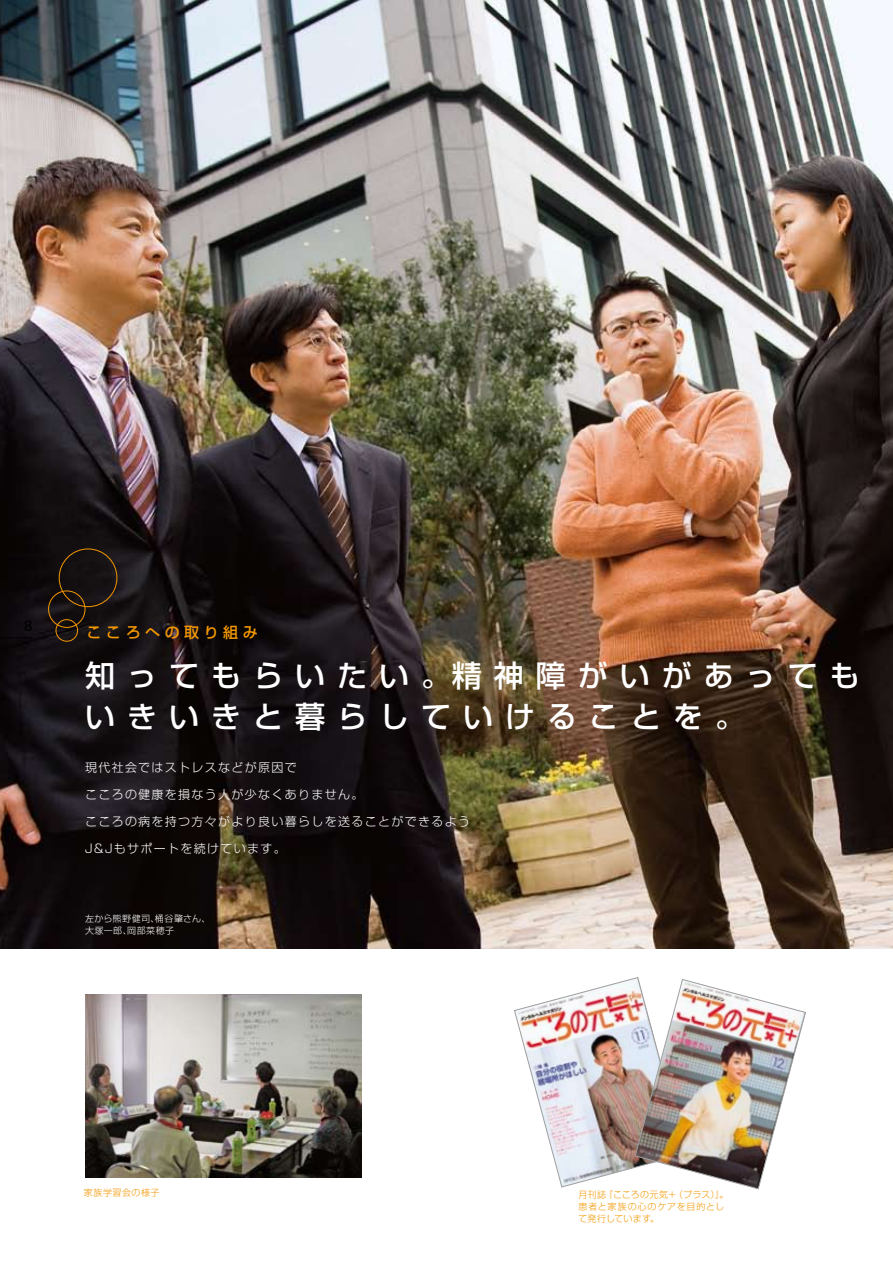
<style>
.page{position:relative;width:893px;height:1263px;background:#fff}
.page>*{position:absolute;margin:0;border:0;box-sizing:border-box;transform-origin:0 0}
.t1{font:500 30px/40.5px "Shin Go Pro";letter-spacing:.4em;color:#fff}
.t2{font:500 15px "Shin Go Pro";letter-spacing:.3em;color:#f39700}
.t3{font:15px "Frutiger";color:#000}
.t4{font:300 12px "Shin Go Pro";letter-spacing:.11em;color:#fff}
.t5{font:300 9px/12px "Shin Go Pro";letter-spacing:.055em;color:#f39700}
.t6{font:300 9px/12px "Shin Go Pro";letter-spacing:.05em;color:#fff}
</style>
<div class="page">
<img style="left:0;top:0;width:893px;height:948px">
<img style="left:85px;top:995px;width:276px;height:182px">
<img style="left:514px;top:977px;width:292px;height:213px">
<div style="left:59px;top:549px;width:58px;height:58px;border:1px solid #f39700;border-radius:50%"></div>
<div style="left:48px;top:590px;width:37px;height:38px;border:1px solid #f39700;border-radius:50%"></div>
<div style="left:56px;top:619px;width:22px;height:23px;border:1px solid #f39700;border-radius:50%"></div>
<hr style="left:0;top:637px;width:33px;height:1px;background:#000">
<p class="t3" style="left:24px;top:617px;width:10px">8</p>
<p class="t2" style="left:87px;top:620px;width:173px">こころへの取り組み</p>
<p class="t1" style="left:85px;top:652px;width:776px">知ってもらいたい。精神障がいがあってもいきいきと暮らしていけることを。</p>
<p class="t4" style="left:85px;top:758px;width:213px">現代社会ではストレスなどが原因で</p>
<p class="t4" style="left:85px;top:785px;width:280px">こころの健康を損なう人が少なくありません。</p>
<p class="t4" style="left:85px;top:812px;width:386px">こころの病を持つ方々がより良い暮らしを送ることができるよう</p>
<p class="t4" style="left:85px;top:839px;width:202px">J&amp;Jもサポートを続けています。</p>
<p class="t6" style="left:85px;top:912px;width:127px">左から熊野健司、桶谷肇さん、大塚一郎、岡部菜穂子</p>
<p class="t5" style="left:84px;top:1186px;width:77px">家族学習会の様子</p>
<p class="t5" style="left:578px;top:1187px;width:152px">月刊誌『こころの元気＋（プラス）』。患者と家族の心のケアを目的として発行しています。</p>
</div>
